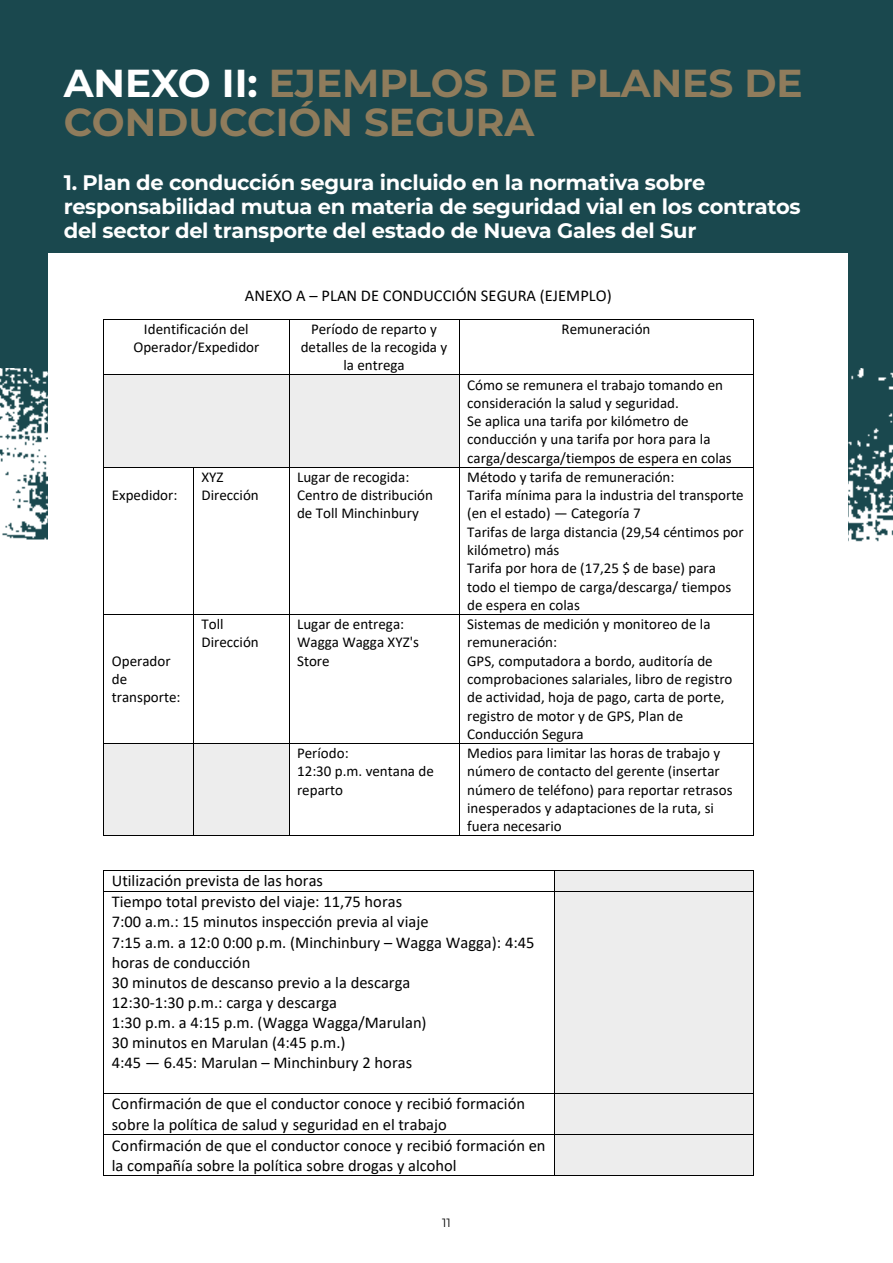
<style>
.page{position:relative;width:893px;height:1263px;background:#fff}
.page>*{position:absolute;margin:0;border:0;box-sizing:border-box;transform-origin:0 0}
.t1{font:700 39px/39px "Montserrat";color:#8f7c5c}
.t2{font:700 21px/24px "Montserrat";letter-spacing:-.015em;color:#fff}
.t3{font:16.5px/20.2px "Calibri";color:#000}
.t4{font:15px/18.3px "Calibri";color:#000}
.t5{font:12px "Montserrat";color:#000}
.s1{color:#fff}
</style>
<div class="page">
<img style="left:0;top:367px;width:893px;height:175px">
<div style="left:0;top:0;width:893px;height:367px;background:#1a484e"></div>
<div style="left:48px;top:253px;width:799px;height:315px;background:#fff"></div>
<hr style="left:104px;top:319px;width:185px;height:1px;background:#000">
<hr style="left:289px;top:319px;width:170px;height:1px;background:#000">
<hr style="left:459px;top:319px;width:294px;height:1px;background:#000">
<hr style="left:103px;top:320px;width:1px;height:55px;background:#000">
<hr style="left:289px;top:320px;width:1px;height:55px;background:#000">
<hr style="left:459px;top:320px;width:1px;height:55px;background:#000">
<hr style="left:753px;top:320px;width:1px;height:55px;background:#000">
<div style="left:104px;top:375px;width:185px;height:92px;background:#ededed"></div>
<div style="left:289px;top:375px;width:170px;height:92px;background:#ededed"></div>
<hr style="left:104px;top:375px;width:185px;height:1px;background:#000">
<hr style="left:289px;top:375px;width:170px;height:1px;background:#000">
<hr style="left:459px;top:375px;width:294px;height:1px;background:#000">
<hr style="left:103px;top:375px;width:1px;height:92px;background:#000">
<hr style="left:289px;top:375px;width:1px;height:92px;background:#000">
<hr style="left:459px;top:375px;width:1px;height:92px;background:#000">
<hr style="left:753px;top:375px;width:1px;height:92px;background:#000">
<hr style="left:104px;top:467px;width:89px;height:1px;background:#000">
<hr style="left:194px;top:467px;width:95px;height:1px;background:#000">
<hr style="left:289px;top:467px;width:170px;height:1px;background:#000">
<hr style="left:459px;top:467px;width:294px;height:1px;background:#000">
<hr style="left:103px;top:468px;width:1px;height:146px;background:#000">
<hr style="left:193px;top:468px;width:1px;height:146px;background:#000">
<hr style="left:289px;top:468px;width:1px;height:146px;background:#000">
<hr style="left:459px;top:468px;width:1px;height:146px;background:#000">
<hr style="left:753px;top:468px;width:1px;height:146px;background:#000">
<hr style="left:104px;top:614px;width:89px;height:1px;background:#000">
<hr style="left:194px;top:614px;width:95px;height:1px;background:#000">
<hr style="left:289px;top:614px;width:170px;height:1px;background:#000">
<hr style="left:459px;top:614px;width:294px;height:1px;background:#000">
<hr style="left:103px;top:615px;width:1px;height:128px;background:#000">
<hr style="left:193px;top:615px;width:1px;height:128px;background:#000">
<hr style="left:289px;top:615px;width:1px;height:128px;background:#000">
<hr style="left:459px;top:615px;width:1px;height:128px;background:#000">
<hr style="left:753px;top:615px;width:1px;height:128px;background:#000">
<div style="left:104px;top:744px;width:89px;height:91px;background:#ededed"></div>
<div style="left:194px;top:744px;width:95px;height:91px;background:#ededed"></div>
<hr style="left:104px;top:743px;width:89px;height:1px;background:#000">
<hr style="left:194px;top:743px;width:95px;height:1px;background:#000">
<hr style="left:289px;top:743px;width:170px;height:1px;background:#000">
<hr style="left:459px;top:743px;width:294px;height:1px;background:#000">
<hr style="left:103px;top:744px;width:1px;height:91px;background:#000">
<hr style="left:104px;top:835px;width:89px;height:1px;background:#000">
<hr style="left:193px;top:744px;width:1px;height:91px;background:#000">
<hr style="left:194px;top:835px;width:95px;height:1px;background:#000">
<hr style="left:289px;top:744px;width:1px;height:91px;background:#000">
<hr style="left:289px;top:835px;width:170px;height:1px;background:#000">
<hr style="left:459px;top:744px;width:1px;height:91px;background:#000">
<hr style="left:459px;top:835px;width:294px;height:1px;background:#000">
<hr style="left:753px;top:744px;width:1px;height:91px;background:#000">
<div style="left:555px;top:871px;width:198px;height:20px;background:#ededed"></div>
<hr style="left:104px;top:870px;width:450px;height:1px;background:#000">
<hr style="left:555px;top:870px;width:198px;height:1px;background:#000">
<div style="left:555px;top:891px;width:198px;height:202px;background:#ededed"></div>
<svg style="left:103px;top:870px;width:1px;height:21px"></svg>
<hr style="left:104px;top:891px;width:450px;height:1px;background:#000">
<svg style="left:554px;top:870px;width:1px;height:21px"></svg>
<hr style="left:555px;top:891px;width:198px;height:1px;background:#000">
<svg style="left:753px;top:870px;width:1px;height:21px"></svg>
<hr style="left:103px;top:891px;width:1px;height:202px;background:#000">
<hr style="left:554px;top:891px;width:1px;height:202px;background:#000">
<hr style="left:753px;top:891px;width:1px;height:202px;background:#000">
<div style="left:555px;top:1094px;width:198px;height:40px;background:#ededed"></div>
<hr style="left:104px;top:1093px;width:450px;height:1px;background:#000">
<hr style="left:555px;top:1093px;width:198px;height:1px;background:#000">
<hr style="left:103px;top:1094px;width:1px;height:40px;background:#000">
<hr style="left:554px;top:1094px;width:1px;height:40px;background:#000">
<hr style="left:753px;top:1094px;width:1px;height:40px;background:#000">
<div style="left:555px;top:1135px;width:198px;height:40px;background:#ededed"></div>
<hr style="left:104px;top:1134px;width:450px;height:1px;background:#000">
<hr style="left:555px;top:1134px;width:198px;height:1px;background:#000">
<hr style="left:103px;top:1135px;width:1px;height:40px;background:#000">
<hr style="left:104px;top:1175px;width:450px;height:1px;background:#000">
<hr style="left:554px;top:1135px;width:1px;height:40px;background:#000">
<hr style="left:555px;top:1175px;width:198px;height:1px;background:#000">
<hr style="left:753px;top:1135px;width:1px;height:40px;background:#000">
<h1 class="t1" style="left:64px;top:62px;width:740px"><span class="s1">ANEXO II:</span> EJEMPLOS DE PLANES DE<br>CONDUCCIÓN SEGURA</h1>
<h2 class="t2" style="left:64px;top:169px;width:738px">1. Plan de conducción segura incluido en la normativa sobre responsabilidad mutua en materia de seguridad vial en los contratos del sector del transporte del estado de Nueva Gales del Sur</h2>
<p class="t3" style="left:245px;top:285px;width:368px">ANEXO A – PLAN DE CONDUCCIÓN SEGURA (EJEMPLO)</p>
<p class="t4" style="left:133px;top:319px;width:128px;text-align:center">Identificación del<br>Operador/Expedidor</p>
<p class="t4" style="left:301px;top:319px;width:148px;text-align:center">Período de reparto y detalles de la recogida y la entrega</p>
<p class="t4" style="left:562px;top:319px;width:90px">Remuneración</p>
<p class="t4" style="left:467px;top:375px;width:266px">Cómo se remunera el trabajo tomando en consideración la salud y seguridad.<br>Se aplica una tarifa por kilómetro de conducción y una tarifa por hora para la carga/descarga/tiempos de espera en colas</p>
<p class="t4" style="left:112px;top:486px;width:67px">Expedidor:</p>
<p class="t4" style="left:201px;top:467px;width:59px">XYZ<br>Dirección</p>
<p class="t4" style="left:297px;top:467px;width:137px">Lugar de recogida:<br>Centro de distribución de Toll Minchinbury</p>
<p class="t4" style="left:467px;top:467px;width:278px">Método y tarifa de remuneración:<br>Tarifa mínima para la industria del transporte (en el estado) — Categoría 7<br>Tarifas de larga distancia (29,54 céntimos por kilómetro) más<br>Tarifa por hora de (17,25 $ de base) para todo el tiempo de carga/descarga/ tiempos de espera en colas</p>
<p class="t4" style="left:112px;top:651px;width:70px">Operador de transporte:</p>
<p class="t4" style="left:201px;top:614px;width:59px">Toll<br>Dirección</p>
<p class="t4" style="left:297px;top:614px;width:123px">Lugar de entrega:<br>Wagga Wagga XYZ's<br>Store</p>
<p class="t4" style="left:467px;top:614px;width:267px">Sistemas de medición y monitoreo de la remuneración:<br>GPS, computadora a bordo, auditoría de comprobaciones salariales, libro de registro de actividad, hoja de pago, carta de porte, registro de motor y de GPS, Plan de Conducción Segura</p>
<p class="t4" style="left:297px;top:743px;width:138px">Período:<br>12:30 p.m. ventana de reparto</p>
<p class="t4" style="left:467px;top:743px;width:267px">Medios para limitar las horas de trabajo y número de contacto del gerente (insertar número de teléfono) para reportar retrasos inesperados y adaptaciones de la ruta, si fuera necesario</p>
<p class="t3" style="left:112px;top:870px;width:424px">Utilización prevista de las horas<br>Tiempo total previsto del viaje: 11,75 horas<br>7:00 a.m.: 15 minutos inspección previa al viaje<br>7:15 a.m. a 12:0 0:00 p.m. (Minchinbury – Wagga Wagga): 4:45 horas de conducción<br>30 minutos de descanso previo a la descarga<br>12:30-1:30 p.m.: carga y descarga<br>1:30 p.m. a 4:15 p.m. (Wagga Wagga/Marulan)<br>30 minutos en Marulan (4:45 p.m.)<br>4:45 — 6.45: Marulan – Minchinbury 2 horas</p>
<p class="t3" style="left:112px;top:1093px;width:435px">Confirmación de que el conductor conoce y recibió formación sobre la política de salud y seguridad en el trabajo<br>Confirmación de que el conductor conoce y recibió formación en la compañía sobre la política sobre drogas y alcohol</p>
<p class="t5" style="left:442px;top:1214px;width:10px">11</p>
</div>
